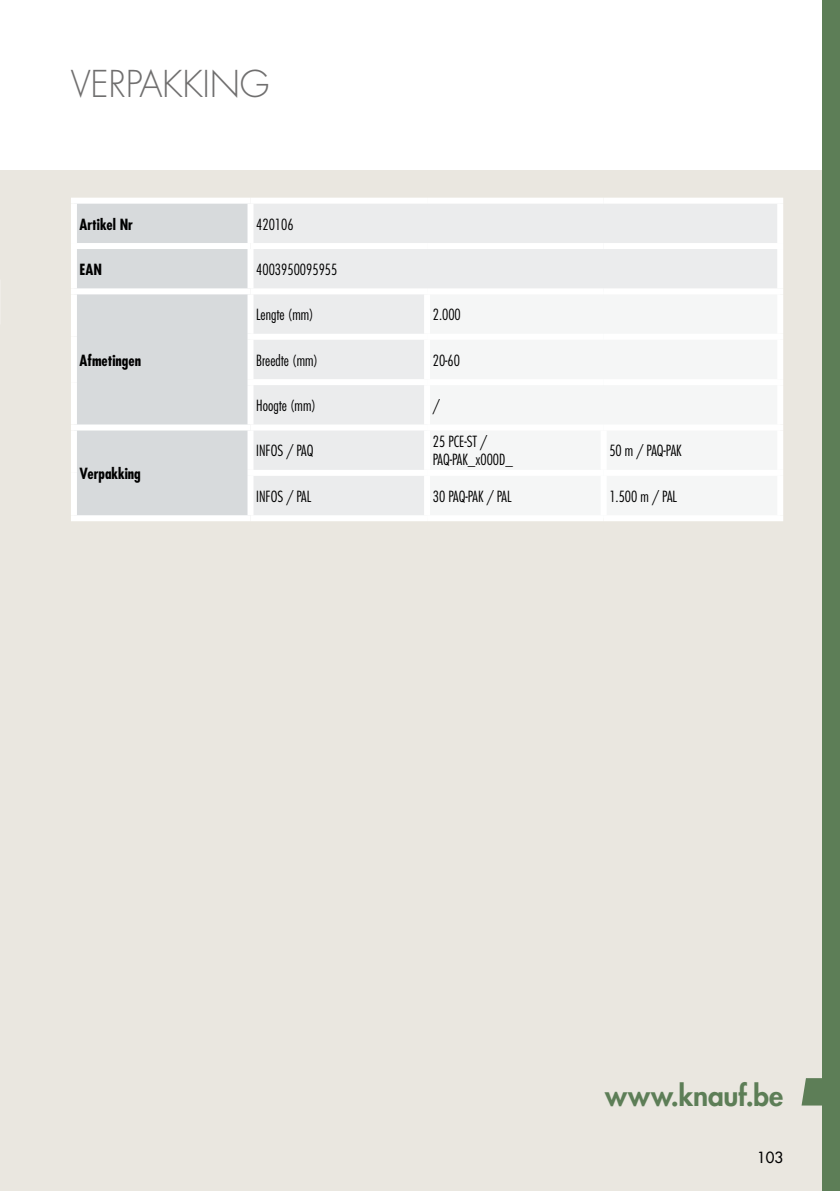
<style>
.page{position:relative;width:840px;height:1191px;background:#fff}
.page>*{position:absolute;margin:0;border:0;box-sizing:border-box;transform-origin:0 0}
.t1{font:300 36px "Futura Std";letter-spacing:-.01em;color:#706f6f}
.t2{font:800 28px "Futura Std";letter-spacing:-.005em;color:#5d7e57}
.t3{font:300 condensed 15px/18px "Futura Std";color:#000}
.t4{font:700 condensed 15px "Futura Std";color:#000}
.t5{font:500 15px "Futura Std";color:#000}
</style>
<div class="page">
<div style="left:0;top:170px;width:839px;height:1021px;background:#eae7e0"></div>
<div style="left:822px;top:0;width:17px;height:1191px;background:#5d7e57"></div>
<div style="left:77px;top:204px;width:170px;height:311px;background:#d7dadc"></div>
<div style="left:253px;top:204px;width:523px;height:311px;background:#ebeced"></div>
<div style="left:430px;top:294px;width:346px;height:221px;background:#f5f6f6"></div>
<div style="left:71px;top:198px;width:179px;height:6px;background:#fff"></div>
<div style="left:71px;top:204px;width:6px;height:39px;background:#fff"></div>
<div style="left:250px;top:198px;width:177px;height:6px;background:#fff"></div>
<div style="left:247px;top:204px;width:6px;height:39px;background:#fff"></div>
<div style="left:427px;top:198px;width:176px;height:6px;background:#fff"></div>
<div style="left:603px;top:198px;width:179px;height:6px;background:#fff"></div>
<div style="left:776px;top:204px;width:6px;height:39px;background:#fff"></div>
<div style="left:71px;top:243px;width:179px;height:6px;background:#fff"></div>
<div style="left:71px;top:249px;width:6px;height:39px;background:#fff"></div>
<div style="left:250px;top:243px;width:177px;height:6px;background:#fff"></div>
<div style="left:247px;top:249px;width:6px;height:39px;background:#fff"></div>
<div style="left:427px;top:243px;width:176px;height:6px;background:#fff"></div>
<div style="left:603px;top:243px;width:179px;height:6px;background:#fff"></div>
<div style="left:776px;top:249px;width:6px;height:39px;background:#fff"></div>
<div style="left:71px;top:294px;width:6px;height:43px;background:#fff"></div>
<div style="left:247px;top:294px;width:6px;height:40px;background:#fff"></div>
<div style="left:424px;top:294px;width:6px;height:40px;background:#fff"></div>
<div style="left:776px;top:294px;width:6px;height:40px;background:#fff"></div>
<div style="left:71px;top:337px;width:6px;height:45px;background:#fff"></div>
<div style="left:247px;top:340px;width:6px;height:39px;background:#fff"></div>
<div style="left:424px;top:340px;width:6px;height:39px;background:#fff"></div>
<div style="left:776px;top:340px;width:6px;height:39px;background:#fff"></div>
<div style="left:71px;top:382px;width:6px;height:42px;background:#fff"></div>
<div style="left:247px;top:385px;width:6px;height:39px;background:#fff"></div>
<div style="left:424px;top:385px;width:6px;height:39px;background:#fff"></div>
<div style="left:776px;top:385px;width:6px;height:39px;background:#fff"></div>
<div style="left:71px;top:430px;width:6px;height:43px;background:#fff"></div>
<div style="left:247px;top:430px;width:6px;height:40px;background:#fff"></div>
<div style="left:424px;top:430px;width:6px;height:40px;background:#fff"></div>
<div style="left:600px;top:430px;width:6px;height:40px;background:#fff"></div>
<div style="left:776px;top:430px;width:6px;height:40px;background:#fff"></div>
<div style="left:71px;top:473px;width:6px;height:42px;background:#fff"></div>
<div style="left:247px;top:476px;width:6px;height:39px;background:#fff"></div>
<div style="left:424px;top:476px;width:6px;height:39px;background:#fff"></div>
<div style="left:600px;top:476px;width:6px;height:39px;background:#fff"></div>
<div style="left:776px;top:476px;width:6px;height:39px;background:#fff"></div>
<div style="left:71px;top:288px;width:179px;height:6px;background:#fff"></div>
<div style="left:250px;top:288px;width:177px;height:6px;background:#fff"></div>
<div style="left:427px;top:288px;width:176px;height:6px;background:#fff"></div>
<div style="left:603px;top:288px;width:179px;height:6px;background:#fff"></div>
<div style="left:247px;top:334px;width:180px;height:6px;background:#fff"></div>
<div style="left:427px;top:334px;width:176px;height:6px;background:#fff"></div>
<div style="left:603px;top:334px;width:179px;height:6px;background:#fff"></div>
<div style="left:247px;top:379px;width:180px;height:6px;background:#fff"></div>
<div style="left:427px;top:379px;width:176px;height:6px;background:#fff"></div>
<div style="left:603px;top:379px;width:179px;height:6px;background:#fff"></div>
<div style="left:71px;top:424px;width:179px;height:6px;background:#fff"></div>
<div style="left:250px;top:424px;width:177px;height:6px;background:#fff"></div>
<div style="left:427px;top:424px;width:176px;height:6px;background:#fff"></div>
<div style="left:603px;top:424px;width:179px;height:6px;background:#fff"></div>
<div style="left:247px;top:470px;width:180px;height:6px;background:#fff"></div>
<div style="left:427px;top:470px;width:176px;height:6px;background:#fff"></div>
<div style="left:603px;top:470px;width:179px;height:6px;background:#fff"></div>
<div style="left:71px;top:515px;width:179px;height:6px;background:#fff"></div>
<div style="left:250px;top:515px;width:177px;height:6px;background:#fff"></div>
<div style="left:427px;top:515px;width:176px;height:6px;background:#fff"></div>
<div style="left:603px;top:515px;width:179px;height:6px;background:#fff"></div>
<svg style="left:801px;top:1078px;width:21px;height:27px"></svg>
<h1 class="t1" style="left:71px;top:62px;width:200px">VERPAKKING</h1>
<p class="t4" style="left:80px;top:215px;width:55px">Artikel Nr</p>
<p class="t3" style="left:256px;top:215px;width:39px">420106</p>
<p class="t4" style="left:80px;top:260px;width:24px">EAN</p>
<p class="t3" style="left:256px;top:260px;width:83px">4003950095955</p>
<p class="t4" style="left:80px;top:351px;width:63px">Afmetingen</p>
<p class="t4" style="left:80px;top:464px;width:63px">Verpakking</p>
<p class="t3" style="left:256px;top:306px;width:59px">Lengte (mm)</p>
<p class="t3" style="left:432px;top:306px;width:30px">2.000</p>
<p class="t3" style="left:256px;top:351px;width:63px">Breedte (mm)</p>
<p class="t3" style="left:432px;top:351px;width:29px">20-60</p>
<p class="t3" style="left:256px;top:396px;width:61px">Hoogte (mm)</p>
<p class="t3" style="left:432px;top:396px;width:8px">/</p>
<p class="t3" style="left:256px;top:442px;width:59px">INFOS / PAQ</p>
<p class="t3" style="left:432px;top:433px;width:82px">25 PCE-ST /<br>PAQ-PAK_x000D_</p>
<p class="t3" style="left:609px;top:442px;width:74px">50 m / PAQ-PAK</p>
<p class="t3" style="left:256px;top:487px;width:56px">INFOS / PAL</p>
<p class="t3" style="left:432px;top:487px;width:80px">30 PAQ-PAK / PAL</p>
<p class="t3" style="left:609px;top:487px;width:69px">1.500 m / PAL</p>
<h2 class="t2" style="left:604px;top:1077px;width:179px">www.knauf.be</h2>
<p class="t5" style="left:756px;top:1147px;width:28px">103</p>
</div>
